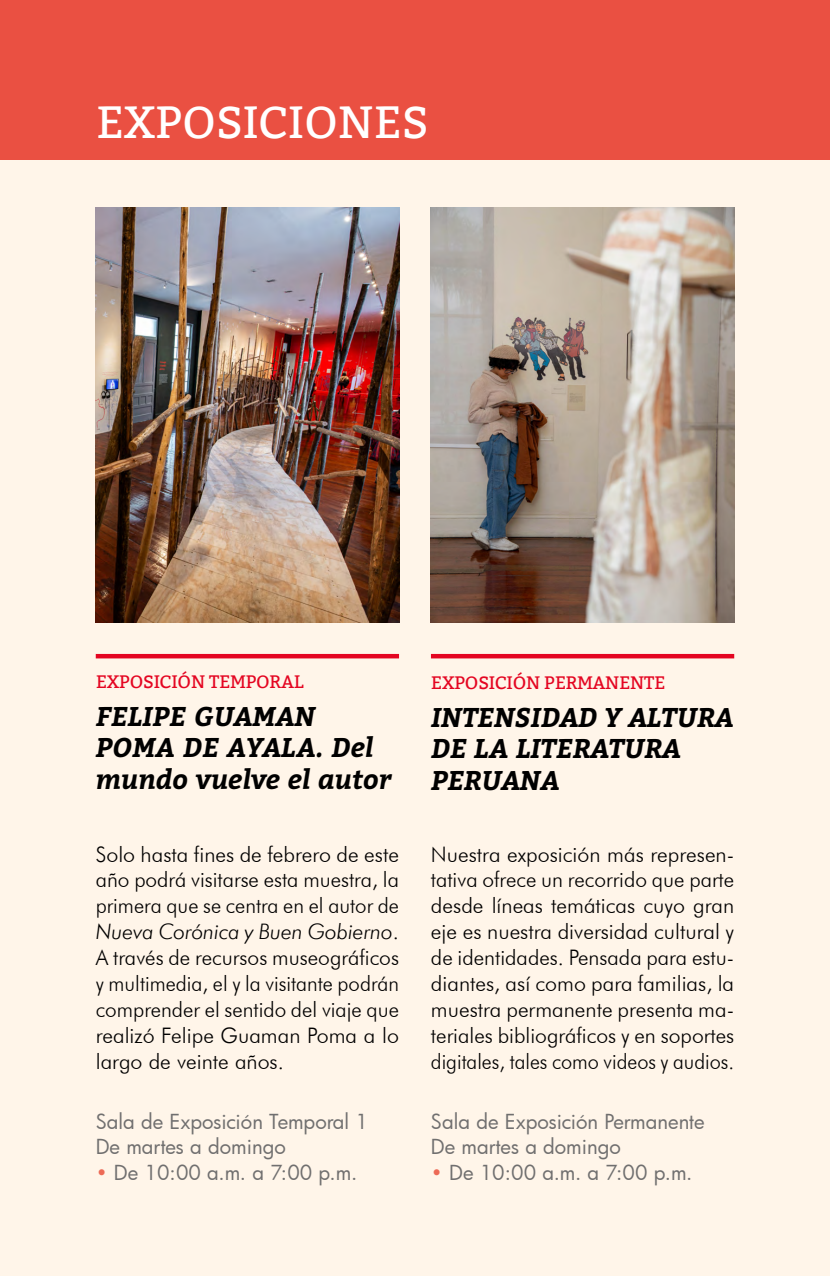
<style>
.page{position:relative;width:830px;height:1276px;background:#fff}
.page>*{position:absolute;margin:0;border:0;box-sizing:border-box;transform-origin:0 0}
.t1{font:45px "Bitter";color:#fff}
.t2{font:italic 700 27px/31.5px "Bitter";color:#000}
.t3{font:300 21.38px/25.9px "Futura BT";color:#000;text-align:justify}
.t4{font:20.25px/25.9px "Futura";color:#706f6f}
.t5{font:18px "Bitter";letter-spacing:-.01em;color:#e40521}
.s1{font-style:italic}
.s2{font-family:"Futura BT";font-weight:300;color:#ed6a56}
</style>
<div class="page">
<div style="left:0;top:159px;width:829px;height:1117px;background:#fff5e9"></div>
<hr style="left:431px;top:654px;width:302px;height:4px;background:#e40521">
<hr style="left:96px;top:654px;width:303px;height:4px;background:#e40521">
<img style="left:96px;top:207px;width:303px;height:415px">
<img style="left:431px;top:207px;width:302px;height:415px">
<div style="left:0;top:0;width:829px;height:159px;background:#ea5042"></div>
<h1 class="t1" style="left:96px;top:96px;width:334px">EXPOSICIONES</h1>
<p class="t5" style="left:96px;top:671px;width:209px">EXPOSICIÓN TEMPORAL</p>
<p class="t2" style="left:96px;top:701px;width:296px">FELIPE GUAMAN<br>POMA DE AYALA. Del mundo vuelve el autor</p>
<p class="t3" style="left:96px;top:841px;width:304px">Solo hasta fines de febrero de este año podrá visitarse esta muestra, la primera que se centra en el autor de <span class="s1">Nueva Corónica y Buen Gobierno</span>.<br>A través de recursos museográficos y multimedia, el y la visitante podrán comprender el sentido del viaje que realizó Felipe Guaman Poma a lo largo de veinte años.</p>
<p class="t4" style="left:96px;top:1107px;width:273px">Sala de Exposición Temporal 1<br>De martes a domingo</p>
<p class="t4" style="left:96px;top:1159px;width:263px"><span class="s2">•</span> De 10:00 a.m. a 7:00 p.m.</p>
<p class="t5" style="left:431px;top:672px;width:236px">EXPOSICIÓN PERMANENTE</p>
<p class="t2" style="left:431px;top:702px;width:304px">INTENSIDAD Y ALTURA<br>DE LA LITERATURA<br>PERUANA</p>
<p class="t3" style="left:431px;top:841px;width:304px">Nuestra exposición más represen&shy;tativa ofrece un recorrido que parte desde líneas temáticas cuyo gran eje es nuestra diversidad cultural y de identidades. Pensada para estu&shy;diantes, así como para familias, la muestra permanente presenta ma&shy;teriales bibliográficos y en soportes digitales, tales como videos y audios.</p>
<p class="t4" style="left:431px;top:1107px;width:275px">Sala de Exposición Permanente<br>De martes a domingo</p>
<p class="t4" style="left:431px;top:1159px;width:263px"><span class="s2">•</span> De 10:00 a.m. a 7:00 p.m.</p>
</div>
